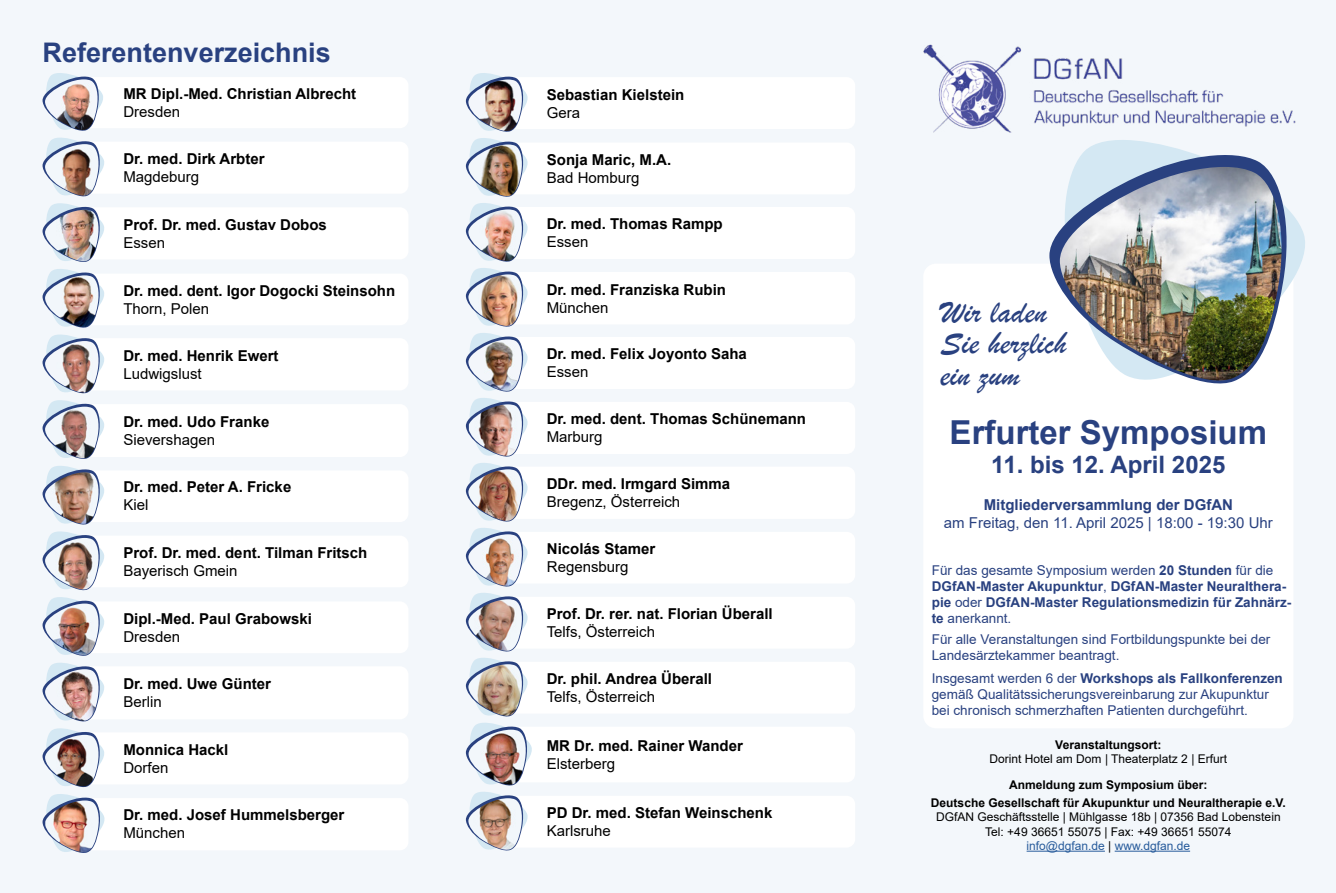
<style>
.page{position:relative;width:1336px;height:893px;background:#fff}
.page>*{position:absolute;margin:0;border:0;box-sizing:border-box;transform-origin:0 0}
.t1{font:33px/31.5px "Brush Script";color:#294180}
.t2{font:700 33px "Arial";color:#294180}
.t3{font:700 27px "Arial";color:#294180}
.t4{font:700 24px "Arial";color:#294180}
.t5{font:700 15px "Arial";color:#000}
.t6{font:15px "Arial";color:#000}
.t7{font:15px "Arial";color:#294180}
.t8{font:700 15px "Arial";color:#294180}
.t9{font:13.5px/16.2px "Arial";color:#294180}
.t10{font:700 13.5px/16.2px "Arial";color:#294180}
.t11{font:12px/14.4px "Arial";color:#000;text-align:center}
.t12{font:700 12px/18px "Arial";color:#000;text-align:center}
.s1{font-weight:400}
.s2{font-weight:700}
.s3{color:#275b9b}
</style>
<div class="page">
<div style="left:0;top:0;width:1335px;height:893px;background:#f3f7fb"></div>
<div style="left:923px;top:264px;width:370px;height:464px;background:#fff;border-radius:13px"></div>
<img style="left:923px;top:44px;width:373px;height:88px">
<hr style="left:1026px;top:851px;width:78px;height:1px;background:#275b9b">
<hr style="left:1114px;top:851px;width:75px;height:1px;background:#275b9b">
<svg style="left:1058px;top:131px;width:247px;height:150px"></svg>
<svg style="left:1049px;top:149px;width:243px;height:142px"></svg>
<img style="left:1059px;top:167px;width:226px;height:217px">
<div style="left:62px;top:601px;width:346px;height:52px;background:#fff;border-radius:9px"></div>
<div style="left:485px;top:467px;width:370px;height:52px;background:#fff;border-radius:9px"></div>
<div style="left:485px;top:337px;width:370px;height:52px;background:#fff;border-radius:9px"></div>
<div style="left:485px;top:207px;width:370px;height:52px;background:#fff;border-radius:9px"></div>
<div style="left:485px;top:796px;width:370px;height:52px;background:#fff;border-radius:9px"></div>
<div style="left:485px;top:662px;width:370px;height:52px;background:#fff;border-radius:9px"></div>
<div style="left:485px;top:597px;width:370px;height:52px;background:#fff;border-radius:9px"></div>
<div style="left:485px;top:402px;width:370px;height:52px;background:#fff;border-radius:9px"></div>
<div style="left:485px;top:272px;width:370px;height:52px;background:#fff;border-radius:9px"></div>
<div style="left:62px;top:207px;width:346px;height:52px;background:#fff;border-radius:9px"></div>
<div style="left:62px;top:142px;width:346px;height:52px;background:#fff;border-radius:9px"></div>
<div style="left:62px;top:77px;width:346px;height:51px;background:#fff;border-radius:9px"></div>
<div style="left:62px;top:274px;width:346px;height:51px;background:#fff;border-radius:9px"></div>
<div style="left:62px;top:798px;width:346px;height:52px;background:#fff;border-radius:9px"></div>
<div style="left:62px;top:404px;width:346px;height:53px;background:#fff;border-radius:9px"></div>
<div style="left:486px;top:532px;width:369px;height:51px;background:#fff;border-radius:9px"></div>
<div style="left:486px;top:143px;width:369px;height:51px;background:#fff;border-radius:9px"></div>
<div style="left:486px;top:727px;width:369px;height:55px;background:#fff;border-radius:9px"></div>
<div style="left:62px;top:666px;width:346px;height:53px;background:#fff;border-radius:9px"></div>
<div style="left:54px;top:338px;width:354px;height:52px;background:#fff;border-radius:9px"></div>
<div style="left:485px;top:77px;width:370px;height:52px;background:#fff;border-radius:9px"></div>
<img style="left:466px;top:73px;width:66px;height:778px">
<img style="left:468px;top:79px;width:55px;height:54px">
<div style="left:62px;top:536px;width:346px;height:51px;background:#fff;border-radius:9px"></div>
<div style="left:62px;top:732px;width:346px;height:52px;background:#fff;border-radius:9px"></div>
<div style="left:62px;top:470px;width:346px;height:52px;background:#fff;border-radius:9px"></div>
<img style="left:43px;top:73px;width:62px;height:780px">
<img style="left:45px;top:472px;width:54px;height:53px">
<h2 class="t3" style="left:43px;top:34px;width:290px">Referentenverzeichnis</h2>
<p class="t5" style="left:123px;top:83px;width:234px">MR Dipl.-Med. Christian Albrecht</p>
<p class="t6" style="left:123px;top:101px;width:58px">Dresden</p>
<p class="t5" style="left:546px;top:84px;width:139px">Sebastian Kielstein</p>
<p class="t6" style="left:546px;top:102px;width:35px">Gera</p>
<p class="t5" style="left:123px;top:148px;width:143px">Dr. med. Dirk Arbter</p>
<p class="t6" style="left:123px;top:167px;width:77px">Magdeburg</p>
<p class="t5" style="left:547px;top:149px;width:126px">Sonja Maric, M.A.</p>
<p class="t6" style="left:547px;top:167px;width:94px">Bad Homburg</p>
<p class="t5" style="left:123px;top:214px;width:205px">Prof. Dr. med. Gustav Dobos</p>
<p class="t6" style="left:123px;top:232px;width:43px">Essen</p>
<p class="t5" style="left:546px;top:214px;width:177px">Dr. med. Thomas Rampp</p>
<p class="t6" style="left:546px;top:232px;width:43px">Essen</p>
<p class="t5" style="left:123px;top:280px;width:273px">Dr. med. dent. Igor Dogocki Steinsohn</p>
<p class="t6" style="left:123px;top:298px;width:87px">Thorn, Polen</p>
<p class="t5" style="left:123px;top:345px;width:157px">Dr. med. Henrik Ewert</p>
<p class="t6" style="left:123px;top:363px;width:80px">Ludwigslust</p>
<p class="t5" style="left:546px;top:279px;width:181px">Dr. med. Franziska Rubin</p>
<p class="t6" style="left:546px;top:297px;width:63px">München</p>
<p class="t5" style="left:546px;top:344px;width:202px">Dr. med. Felix Joyonto Saha</p>
<p class="t6" style="left:546px;top:362px;width:43px">Essen</p>
<h1 class="t1" style="left:940px;top:296px;width:127px">Wir laden<br>Sie herzlich ein zum</h1>
<p class="t5" style="left:123px;top:411px;width:147px">Dr. med. Udo Franke</p>
<p class="t6" style="left:123px;top:429px;width:93px">Sievershagen</p>
<p class="t5" style="left:123px;top:477px;width:169px">Dr. med. Peter A. Fricke</p>
<p class="t6" style="left:123px;top:495px;width:27px">Kiel</p>
<p class="t5" style="left:546px;top:409px;width:261px">Dr. med. dent. Thomas Schünemann</p>
<p class="t6" style="left:546px;top:427px;width:57px">Marburg</p>
<p class="t5" style="left:546px;top:473px;width:185px">DDr. med. Irmgard Simma</p>
<p class="t6" style="left:546px;top:492px;width:135px">Bregenz, Österreich</p>
<h1 class="t2" style="left:949px;top:409px;width:319px">Erfurter Symposium</h1>
<h3 class="t4" style="left:991px;top:447px;width:235px">11. bis 12. April 2025</h3>
<p class="t8" style="left:983px;top:494px;width:251px">Mitgliederversammlung der DGfAN</p>
<p class="t7" style="left:943px;top:512px;width:330px">am Freitag, den 11. April 2025 | 18:00 - 19:30 Uhr</p>
<p class="t5" style="left:123px;top:542px;width:245px">Prof. Dr. med. dent. Tilman Fritsch</p>
<p class="t6" style="left:123px;top:560px;width:116px">Bayerisch Gmein</p>
<p class="t5" style="left:123px;top:608px;width:190px">Dipl.-Med. Paul Grabowski</p>
<p class="t6" style="left:123px;top:626px;width:58px">Dresden</p>
<p class="t5" style="left:123px;top:673px;width:149px">Dr. med. Uwe Günter</p>
<p class="t6" style="left:123px;top:692px;width:40px">Berlin</p>
<p class="t5" style="left:123px;top:739px;width:107px">Monnica Hackl</p>
<p class="t6" style="left:123px;top:757px;width:47px">Dorfen</p>
<p class="t5" style="left:547px;top:538px;width:110px">Nicolás Stamer</p>
<p class="t6" style="left:547px;top:556px;width:83px">Regensburg</p>
<p class="t5" style="left:546px;top:603px;width:227px">Prof. Dr. rer. nat. Florian Überall</p>
<p class="t6" style="left:546px;top:622px;width:110px">Telfs, Österreich</p>
<p class="t5" style="left:546px;top:668px;width:167px">Dr. phil. Andrea Überall</p>
<p class="t6" style="left:546px;top:686px;width:110px">Telfs, Österreich</p>
<p class="t5" style="left:546px;top:735px;width:198px">MR Dr. med. Rainer Wander</p>
<p class="t6" style="left:546px;top:753px;width:70px">Elsterberg</p>
<p class="t10" style="left:931px;top:562px;width:361px"><span class="s1">Für das gesamte Symposium werden</span> 20 Stunden <span class="s1">für die </span>DGfAN-Master Akupunktur<span class="s1">,</span> DGfAN-Master Neuralthera&shy;pie <span class="s1">oder</span> DGfAN-Master Regulationsmedizin für Zahnärz&shy;te <span class="s1">anerkannt.</span></p>
<p class="t9" style="left:931px;top:631px;width:340px">Für alle Veranstaltungen sind Fortbildungspunkte bei der<br>Landesärztekammer beantragt.</p>
<p class="t9" style="left:931px;top:670px;width:352px">Insgesamt werden 6 der <span class="s2">Workshops als Fallkonferenzen </span>gemäß Qualitätssicherungsvereinbarung zur Akupunktur bei chronisch schmerzhaften Patienten durchgeführt.</p>
<p class="t12" style="left:1055px;top:735px;width:108px">Veranstaltungsort:</p>
<p class="t11" style="left:989px;top:751px;width:239px">Dorint Hotel am Dom | Theaterplatz 2 | Erfurt</p>
<p class="t5" style="left:123px;top:805px;width:222px">Dr. med. Josef Hummelsberger</p>
<p class="t6" style="left:123px;top:823px;width:63px">München</p>
<p class="t5" style="left:546px;top:802px;width:227px">PD Dr. med. Stefan Weinschenk</p>
<p class="t6" style="left:546px;top:820px;width:66px">Karlsruhe</p>
<p class="t12" style="left:930px;top:776px;width:356px">Anmeldung zum Symposium über:<br>Deutsche Gesellschaft für Akupunktur und Neuraltherapie e.V.</p>
<p class="t11" style="left:935px;top:810px;width:346px">DGfAN Geschäftsstelle | Mühlgasse 18b | 07356 Bad Lobenstein<br>Tel: +49 36651 55075 | Fax: +49 36651 55074<br><span class="s3">info@dgfan.de</span> | <span class="s3">www.dgfan.de</span></p>
</div>
